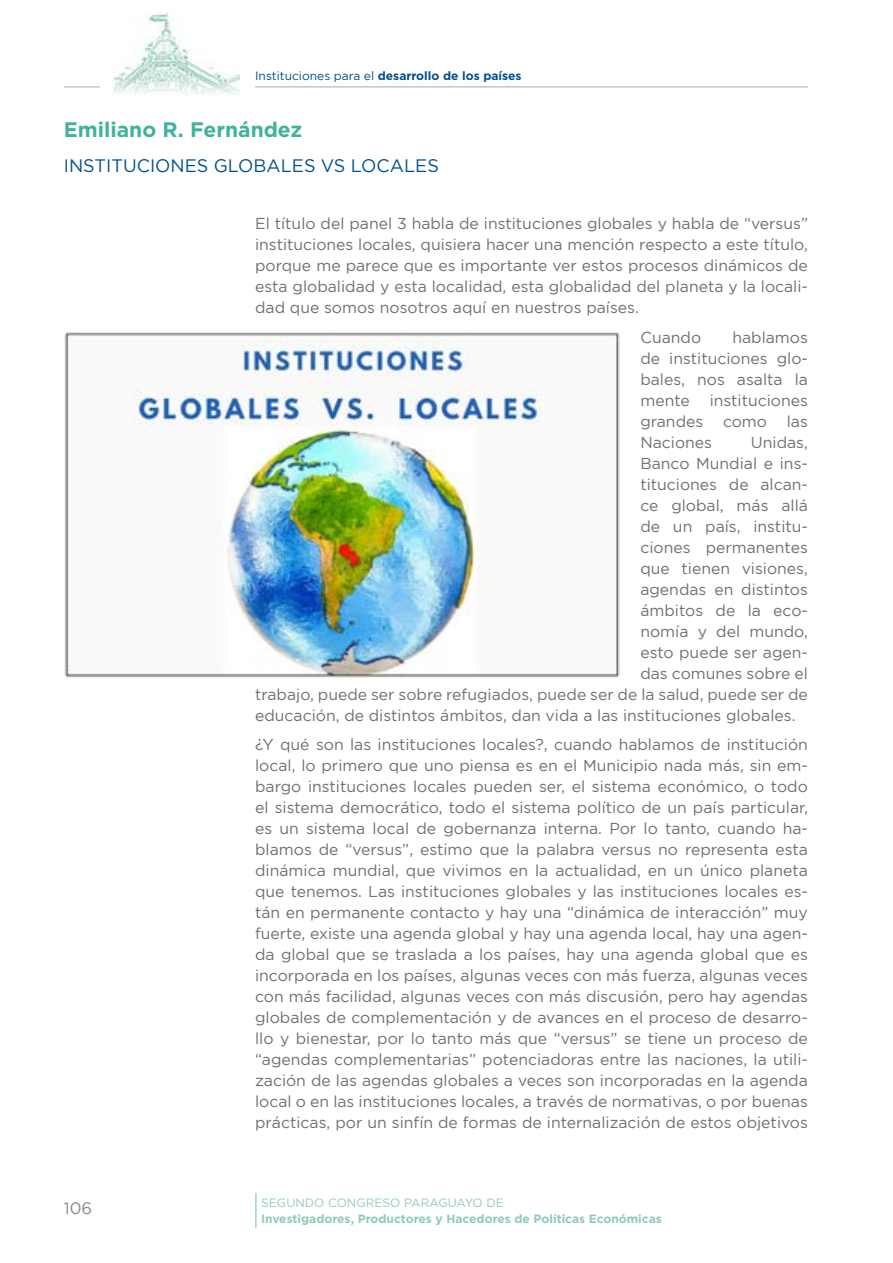
<style>
.page{position:relative;width:893px;height:1263px;background:#fff}
.page>*{position:absolute;margin:0;border:0;box-sizing:border-box;transform-origin:0 0}
.t1{font:700 21px "Homepage Baukasten";color:#3fb498}
.t2{font:18px "Homepage Baukasten";color:#00508b}
.t3{font:16.5px "Homepage Baukasten";color:#878787}
.t4{font:15.75px/21px "Homepage Baukasten";color:#706f6f;text-align:justify}
.t5{font:700 12px "Homepage Baukasten";color:#8ecbb7}
.t6{font:700 12px "Homepage Baukasten";color:#00508b}
.t7{font:12px "Homepage Baukasten";color:#8ecbb7}
.s1{font-weight:400}
</style>
<div class="page">
<hr style="left:255px;top:1193px;width:2px;height:35px;background:#a1d3c2">
<img style="left:111px;top:13px;width:128px;height:82px">
<hr style="left:255px;top:86px;width:553px;height:2px;background:#c6c6c6">
<hr style="left:64px;top:86px;width:36px;height:2px;background:#c6c6c6">
<img style="left:64px;top:332px;width:555px;height:346px">
<p class="t6" style="left:255px;top:69px;width:268px"><span class="s1">Instituciones para el</span> desarrollo de los países</p>
<h1 class="t1" style="left:64px;top:117px;width:240px">Emiliano R. Fernández</h1>
<p class="t2" style="left:64px;top:156px;width:377px">INSTITUCIONES GLOBALES VS LOCALES</p>
<p class="t4" style="left:255px;top:213px;width:554px">El título del panel 3 habla de instituciones globales y habla de “versus” instituciones locales, quisiera hacer una mención respecto a este título, porque me parece que es importante ver estos procesos dinámicos de esta globalidad y esta localidad, esta globalidad del planeta y la locali&shy;dad que somos nosotros aquí en nuestros países.</p>
<p class="t4" style="left:640px;top:327px;width:62px">Cuando</p>
<p class="t4" style="left:640px;top:327px;width:169px;text-indent:92px">hablamos de instituciones glo&shy;bales, nos asalta la mente</p>
<p class="t4" style="left:710px;top:390px;width:100px">instituciones</p>
<p class="t4" style="left:640px;top:411px;width:64px">grandes</p>
<p class="t4" style="left:723px;top:411px;width:46px">como</p>
<p class="t4" style="left:787px;top:411px;width:23px">las</p>
<p class="t4" style="left:640px;top:432px;width:73px">Naciones</p>
<p class="t4" style="left:751px;top:432px;width:59px">Unidas,</p>
<p class="t4" style="left:640px;top:453px;width:169px">Banco Mundial e ins-</p>
<p class="t4" style="left:640px;top:474px;width:169px">tituciones de alcan-</p>
<p class="t4" style="left:640px;top:495px;width:169px">ce global, más allá</p>
<p class="t4" style="left:640px;top:516px;width:169px">de un país, institu-</p>
<p class="t4" style="left:640px;top:537px;width:169px">ciones permanentes</p>
<p class="t4" style="left:640px;top:558px;width:169px">que tienen visiones,</p>
<p class="t4" style="left:640px;top:578px;width:169px">agendas en distintos</p>
<p class="t4" style="left:640px;top:599px;width:169px">ámbitos de la eco-</p>
<p class="t4" style="left:640px;top:620px;width:169px">nomía y del mundo,</p>
<p class="t4" style="left:640px;top:641px;width:169px">esto puede ser agen-</p>
<p class="t4" style="left:640px;top:662px;width:169px">das comunes sobre el</p>
<p class="t4" style="left:255px;top:683px;width:554px">trabajo, puede ser sobre refugiados, puede ser de la salud, puede ser de</p>
<p class="t4" style="left:255px;top:704px;width:542px">educación, de distintos ámbitos, dan vida a las instituciones globales.</p>
<p class="t4" style="left:255px;top:734px;width:554px">¿Y qué son las instituciones locales?, cuando hablamos de institución local, lo primero que uno piensa es en el Municipio nada más, sin em&shy;bargo instituciones locales pueden ser, el sistema económico, o todo el sistema democrático, todo el sistema político de un país particular, es un sistema local de gobernanza interna. Por lo tanto, cuando ha&shy;blamos de “versus”, estimo que la palabra versus no representa esta dinámica mundial, que vivimos en la actualidad, en un único planeta que tenemos. Las instituciones globales y las instituciones locales es&shy;tán en permanente contacto y hay una “dinámica de interacción” muy fuerte, existe una agenda global y hay una agenda local, hay una agen&shy;da global que se traslada a los países, hay una agenda global que es incorporada en los países, algunas veces con más fuerza, algunas veces con más facilidad, algunas veces con más discusión, pero hay agendas globales de complementación y de avances en el proceso de desarro&shy;llo y bienestar, por lo tanto más que “versus” se tiene un proceso de “agendas complementarias” potenciadoras entre las naciones, la utili&shy;zación de las agendas globales a veces son incorporadas en la agenda local o en las instituciones locales, a través de normativas, o por buenas prácticas, por un sinfín de formas de internalización de estos objetivos</p>
<p class="t3" style="left:64px;top:1199px;width:30px">106</p>
<p class="t7" style="left:261px;top:1196px;width:244px">SEGUNDO CONGRESO PARAGUAYO DE</p>
<p class="t5" style="left:261px;top:1212px;width:402px">Investigadores, Productores y Hacedores de Políticas Económicas</p>
</div>
